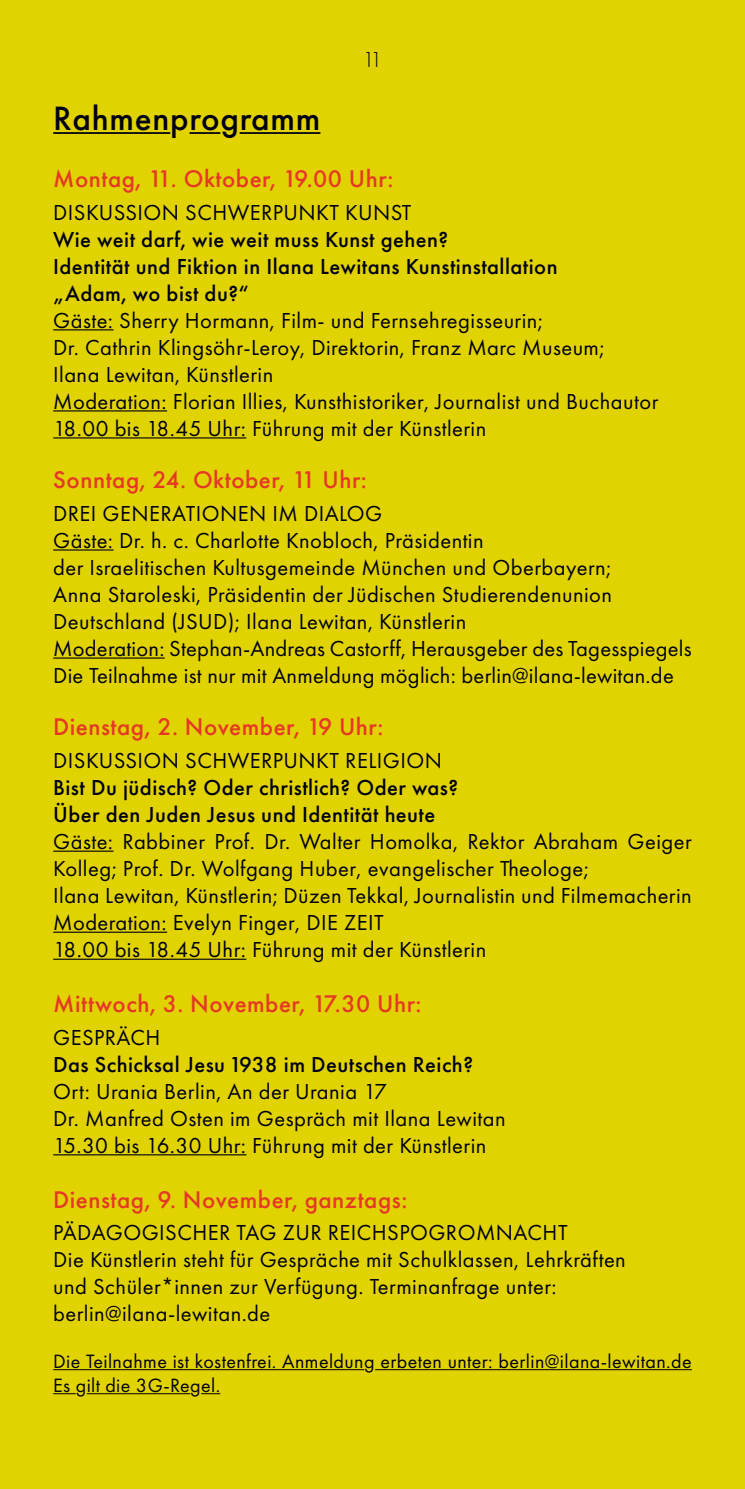
<style>
.page{position:relative;width:745px;height:1489px;background:#fff}
.page>*{position:absolute;margin:0;border:0;box-sizing:border-box;transform-origin:0 0}
.t1{font:500 35px "Futura PT";letter-spacing:.02em;color:#000012}
.t2{font:500 25px "Futura PT";letter-spacing:.02em;color:#e53825}
.t3{font:22.5px/27px "Futura PT";letter-spacing:.02em;color:#000012}
.t4{font:500 22.5px/27px "Futura PT";letter-spacing:.02em;color:#000012}
.t5{font:300 22.5px "Futura PT";color:#000012}
.t6{font:20px/24px "Futura PT";letter-spacing:.02em;color:#000012}
</style>
<div class="page">
<div style="left:0;top:0;width:744px;height:1488px;background:#e1d201"></div>
<hr style="left:53px;top:132px;width:117px;height:2px;background:#000012">
<hr style="left:189px;top:132px;width:31px;height:2px;background:#000012">
<hr style="left:239px;top:132px;width:81px;height:2px;background:#000012">
<hr style="left:53px;top:329px;width:60px;height:1px;background:#000012">
<hr style="left:53px;top:410px;width:114px;height:1px;background:#000012">
<hr style="left:53px;top:437px;width:193px;height:1px;background:#000012">
<hr style="left:53px;top:549px;width:60px;height:1px;background:#000012">
<hr style="left:53px;top:657px;width:111px;height:1px;background:#000012">
<hr style="left:53px;top:850px;width:60px;height:1px;background:#000012">
<hr style="left:53px;top:931px;width:114px;height:1px;background:#000012">
<hr style="left:53px;top:958px;width:193px;height:1px;background:#000012">
<hr style="left:53px;top:1154px;width:193px;height:1px;background:#000012">
<hr style="left:53px;top:1368px;width:311px;height:1px;background:#000012">
<hr style="left:375px;top:1368px;width:316px;height:1px;background:#000012">
<hr style="left:87px;top:1392px;width:103px;height:1px;background:#000012">
<p class="t5" style="left:362px;top:47px;width:21px">11</p>
<h1 class="t1" style="left:53px;top:97px;width:268px">Rahmenprogramm</h1>
<p class="t2" style="left:53px;top:164px;width:341px">Montag, 11. Oktober, 19.00 Uhr:</p>
<p class="t3" style="left:53px;top:198px;width:359px">DISKUSSION SCHWERPUNKT KUNST</p>
<p class="t4" style="left:53px;top:225px;width:505px">Wie weit darf, wie weit muss Kunst gehen?<br>Identität und Fiktion in Ilana Lewitans Kunstinstallation „Adam, wo bist du?“</p>
<p class="t3" style="left:53px;top:306px;width:606px">Gäste: Sherry Hormann, Film- und Fernsehregisseurin;<br>Dr. Cathrin Klingsöhr-Leroy, Direktorin, Franz Marc Museum;<br>Ilana Lewitan, Künstlerin<br>Moderation: Florian Illies, Kunsthistoriker, Journalist und Buchautor 18.00 bis 18.45 Uhr: Führung mit der Künstlerin</p>
<p class="t2" style="left:53px;top:465px;width:315px">Sonntag, 24. Oktober, 11 Uhr:</p>
<p class="t3" style="left:53px;top:499px;width:639px">DREI GENERATIONEN IM DIALOG<br>Gäste: Dr. h. c. Charlotte Knobloch, Präsidentin<br>der Israelitischen Kultusgemeinde München und Oberbayern;<br>Anna Staroleski, Präsidentin der Jüdischen Studierendenunion Deutschland (JSUD); Ilana Lewitan, Künstlerin<br>Moderation: Stephan-Andreas Castorff, Herausgeber des Tagesspiegels Die Teilnahme ist nur mit Anmeldung möglich: berlin@ilana-lewitan.de</p>
<p class="t2" style="left:53px;top:712px;width:331px">Dienstag, 2. November, 19 Uhr:</p>
<p class="t3" style="left:53px;top:746px;width:390px">DISKUSSION SCHWERPUNKT RELIGION</p>
<p class="t4" style="left:53px;top:773px;width:406px">Bist Du jüdisch? Oder christlich? Oder was?<br>Über den Juden Jesus und Identität heute</p>
<p class="t3" style="left:53px;top:827px;width:639px">Gäste: Rabbiner Prof. Dr. Walter Homolka, Rektor Abraham Geiger Kolleg; Prof. Dr. Wolfgang Huber, evangelischer Theologe;<br>Ilana Lewitan, Künstlerin; Düzen Tekkal, Journalistin und Filmemacherin Moderation: Evelyn Finger, DIE ZEIT<br>18.00 bis 18.45 Uhr: Führung mit der Künstlerin</p>
<p class="t2" style="left:53px;top:988px;width:369px">Mittwoch, 3. November, 17.30 Uhr:</p>
<p class="t3" style="left:53px;top:1023px;width:109px">GESPRÄCH</p>
<p class="t4" style="left:53px;top:1050px;width:421px">Das Schicksal Jesu 1938 im Deutschen Reich?</p>
<p class="t3" style="left:53px;top:1077px;width:454px">Ort: Urania Berlin, An der Urania 17<br>Dr. Manfred Osten im Gespräch mit Ilana Lewitan<br>15.30 bis 16.30 Uhr: Führung mit der Künstlerin</p>
<p class="t2" style="left:53px;top:1184px;width:355px">Dienstag, 9. November, ganztags:</p>
<p class="t3" style="left:53px;top:1218px;width:573px">PÄDAGOGISCHER TAG ZUR REICHSPOGROMNACHT<br>Die Künstlerin steht für Gespräche mit Schulklassen, Lehrkräften und Schüler*innen zur Verfügung. Terminanfrage unter: berlin@ilana-lewitan.de</p>
<p class="t6" style="left:53px;top:1348px;width:639px">Die Teilnahme ist kostenfrei. Anmeldung erbeten unter: berlin@ilana-lewitan.de<br>Es gilt die 3G-Regel.</p>
</div>
